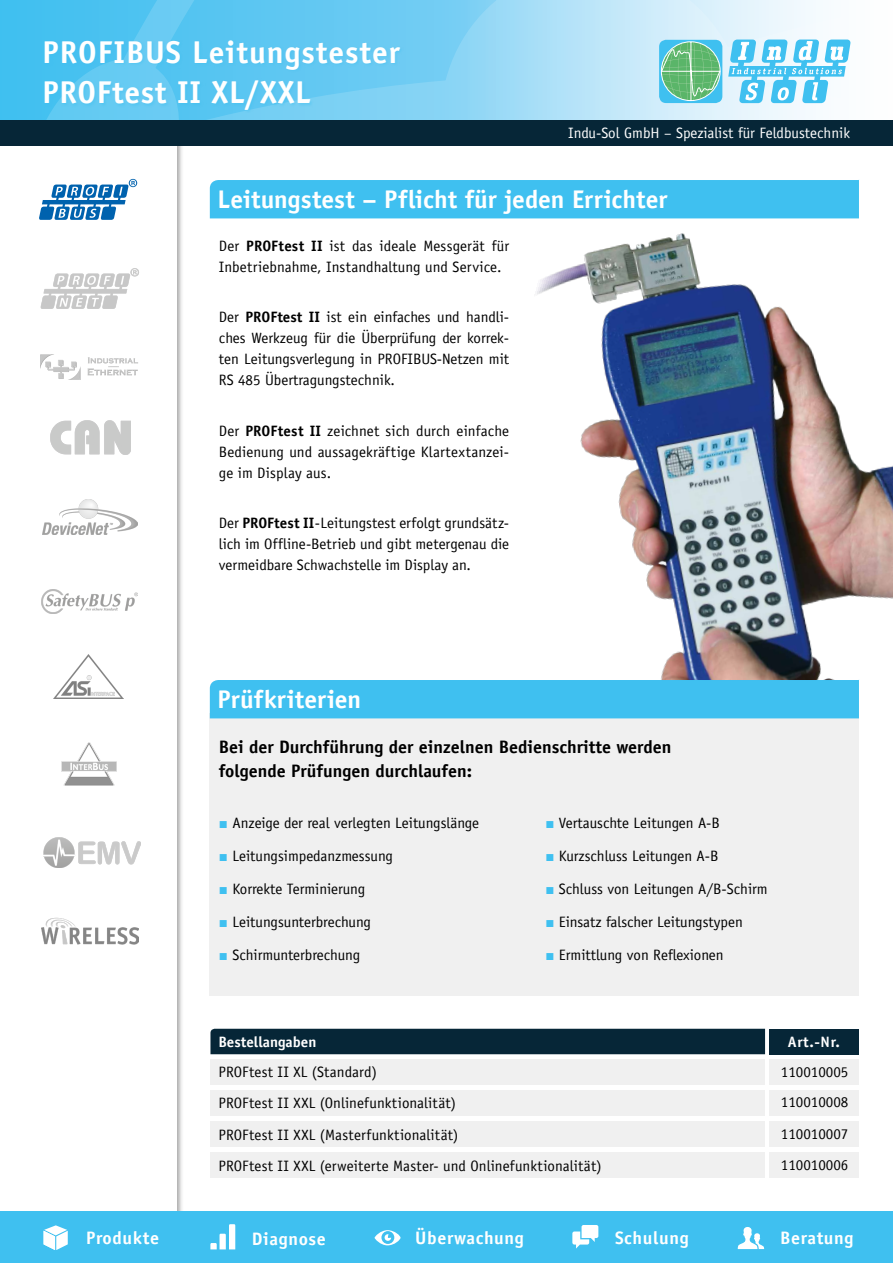
<style>
.page{position:relative;width:893px;height:1263px;background:#fff}
.page>*{position:absolute;margin:0;border:0;box-sizing:border-box;transform-origin:0 0}
.t1{font:700 31.5px/40.5px "Officina Sans";letter-spacing:.03em;color:#fff}
.t2{font:700 25.5px "Officina Sans";color:#fff}
.t3{font:700 18px/24px "Officina Sans";color:#000}
.t4{font:700 18px "Officina Sans";letter-spacing:.035em;color:#fff}
.t5{font:15px/21px "Officina Sans";color:#000;text-align:justify}
.t6{font:15px "Officina Sans";color:#fff}
.t7{font:700 15px "Officina Sans";color:#fff}
.s1{font-weight:700}
.s2{font-family:"Arial";color:#3fc0f0}
</style>
<div class="page">
<div style="left:0;top:136px;width:184px;height:1095px;background:#000;opacity:.35"></div>
<div style="left:0;top:140px;width:177px;height:1087px;background:#fff"></div>
<div style="left:0;top:1211px;width:893px;height:52px;background:#3fc0f0"></div>
<svg style="left:0;top:0;width:822px;height:120px;background:#91d7f5"></svg>
<div style="left:659px;top:40px;width:63px;height:63px;background:#3fc0f0;border-radius:7px"></div>
<svg style="left:728px;top:37px;width:123px;height:66px"></svg>
<svg style="left:661px;top:41px;width:59px;height:60px"></svg>
<div style="left:0;top:120px;width:893px;height:26px;background:#062637"></div>
<img style="left:54px;top:654px;width:70px;height:45px">
<img style="left:43px;top:500px;width:95px;height:34px">
<img style="left:40px;top:268px;width:99px;height:41px">
<img style="left:41px;top:589px;width:97px;height:24px">
<img style="left:50px;top:421px;width:81px;height:33px">
<img style="left:41px;top:355px;width:97px;height:25px">
<img style="left:44px;top:837px;width:96px;height:31px">
<img style="left:41px;top:917px;width:97px;height:28px">
<img style="left:61px;top:742px;width:55px;height:44px">
<svg style="left:210px;top:1224px;width:25px;height:25px"></svg>
<svg style="left:375px;top:1230px;width:26px;height:15px"></svg>
<svg style="left:381px;top:1231px;width:13px;height:13px"></svg>
<svg style="left:572px;top:1225px;width:27px;height:23px"></svg>
<svg style="left:737px;top:1227px;width:27px;height:23px"></svg>
<svg style="left:44px;top:1225px;width:24px;height:25px"></svg>
<div style="left:45px;top:40px;width:359px;height:73px;background:#3fc0f0;opacity:.35"></div>
<img style="left:479px;top:218px;width:414px;height:462px">
<svg style="left:39px;top:179px;width:98px;height:41px"></svg>
<div style="left:210px;top:714px;width:649px;height:282px;background:#f0f0f0"></div>
<div style="left:210px;top:180px;width:649px;height:38px;background:#3fc0f0"></div>
<div style="left:210px;top:680px;width:649px;height:38px;background:#3fc0f0"></div>
<div style="left:210px;top:1029px;width:555px;height:25px;background:#062637"></div>
<div style="left:770px;top:1029px;width:89px;height:25px;background:#062637"></div>
<div style="left:210px;top:1059px;width:555px;height:26px;background:#f0f0f0"></div>
<div style="left:210px;top:1121px;width:555px;height:26px;background:#f0f0f0"></div>
<div style="left:210px;top:1090px;width:555px;height:26px;background:#f0f0f0"></div>
<div style="left:210px;top:1152px;width:555px;height:26px;background:#f0f0f0"></div>
<div style="left:770px;top:1059px;width:89px;height:26px;background:#f0f0f0"></div>
<div style="left:770px;top:1121px;width:89px;height:26px;background:#f0f0f0"></div>
<div style="left:770px;top:1090px;width:89px;height:26px;background:#f0f0f0"></div>
<div style="left:770px;top:1152px;width:89px;height:26px;background:#f0f0f0"></div>
<h1 class="t1" style="left:43px;top:31px;width:359px">PROFIBUS Leitungstester<br>PROFtest II XL/XXL</h1>
<p class="t6" style="left:568px;top:124px;width:283px">Indu-Sol GmbH – Spezialist für Feldbustechnik</p>
<h2 class="t2" style="left:217px;top:183px;width:451px">Leitungstest – Pflicht für jeden Errichter</h2>
<p class="t5" style="left:219px;top:235px;width:292px">Der <span class="s1">PROFtest II</span> ist das ideale Messgerät für<br>Inbetriebnahme, Instandhaltung und Service.</p>
<p class="t5" style="left:219px;top:307px;width:292px">Der <span class="s1">PROFtest II</span> ist ein einfaches und handli&shy;ches Werkzeug für die Überprüfung der korrek&shy;ten Leitungsverlegung in PROFIBUS-Netzen mit RS 485 Übertragungstechnik.</p>
<p class="t5" style="left:219px;top:420px;width:292px">Der <span class="s1">PROFtest II</span> zeichnet sich durch einfache Bedienung und aussagekräftige Klartextanzei&shy;ge im Display aus.</p>
<p class="t5" style="left:219px;top:513px;width:292px">Der <span class="s1">PROFtest II</span> - Leitungstest erfolgt grundsätz&shy;lich im Offline-Betrieb und gibt metergenau die vermeidbare Schwachstelle im Display an.</p>
<h2 class="t2" style="left:217px;top:683px;width:145px">Prüfkriterien</h2>
<p class="t3" style="left:219px;top:734px;width:454px">Bei der Durchführung der einzelnen Bedienschritte werden folgende Prüfungen durchlaufen:</p>
<p class="t5" style="left:219px;top:812px;width:262px"><span class="s2">■</span> Anzeige der real verlegten Leitungslänge</p>
<p class="t5" style="left:219px;top:845px;width:176px"><span class="s2">■</span> Leitungsimpedanzmessung</p>
<p class="t5" style="left:219px;top:878px;width:148px"><span class="s2">■</span> Korrekte Terminierung</p>
<p class="t5" style="left:219px;top:911px;width:154px"><span class="s2">■</span> Leitungsunterbrechung</p>
<p class="t5" style="left:219px;top:944px;width:143px"><span class="s2">■</span> Schirmunterbrechung</p>
<p class="t5" style="left:545px;top:812px;width:176px"><span class="s2">■</span> Vertauschte Leitungen A-B</p>
<p class="t5" style="left:545px;top:845px;width:174px"><span class="s2">■</span> Kurzschluss Leitungen A-B</p>
<p class="t5" style="left:545px;top:878px;width:224px"><span class="s2">■</span> Schluss von Leitungen A/B-Schirm</p>
<p class="t5" style="left:545px;top:911px;width:199px"><span class="s2">■</span> Einsatz falscher Leitungstypen</p>
<p class="t5" style="left:545px;top:944px;width:180px"><span class="s2">■</span> Ermittlung von Reflexionen</p>
<p class="t7" style="left:218px;top:1033px;width:100px">Bestellangaben</p>
<p class="t7" style="left:788px;top:1033px;width:53px">Art.-Nr.</p>
<p class="t5" style="left:219px;top:1061px;width:160px">PROFtest II XL (Standard)</p>
<p class="t5" style="left:781px;top:1062px;width:69px">110010005</p>
<p class="t5" style="left:219px;top:1093px;width:239px">PROFtest II XXL (Onlinefunktionalität)</p>
<p class="t5" style="left:781px;top:1091px;width:69px">110010008</p>
<p class="t5" style="left:219px;top:1124px;width:241px">PROFtest II XXL (Masterfunktionalität)</p>
<p class="t5" style="left:781px;top:1124px;width:69px">110010007</p>
<p class="t5" style="left:219px;top:1155px;width:384px">PROFtest II XXL (erweiterte Master- und Onlinefunktionalität)</p>
<p class="t5" style="left:781px;top:1154px;width:69px">110010006</p>
<p class="t4" style="left:86px;top:1226px;width:75px">Produkte</p>
<p class="t4" style="left:252px;top:1227px;width:76px">Diagnose</p>
<p class="t4" style="left:415px;top:1226px;width:110px">Überwachung</p>
<p class="t4" style="left:615px;top:1226px;width:75px">Schulung</p>
<p class="t4" style="left:780px;top:1227px;width:75px">Beratung</p>
</div>
